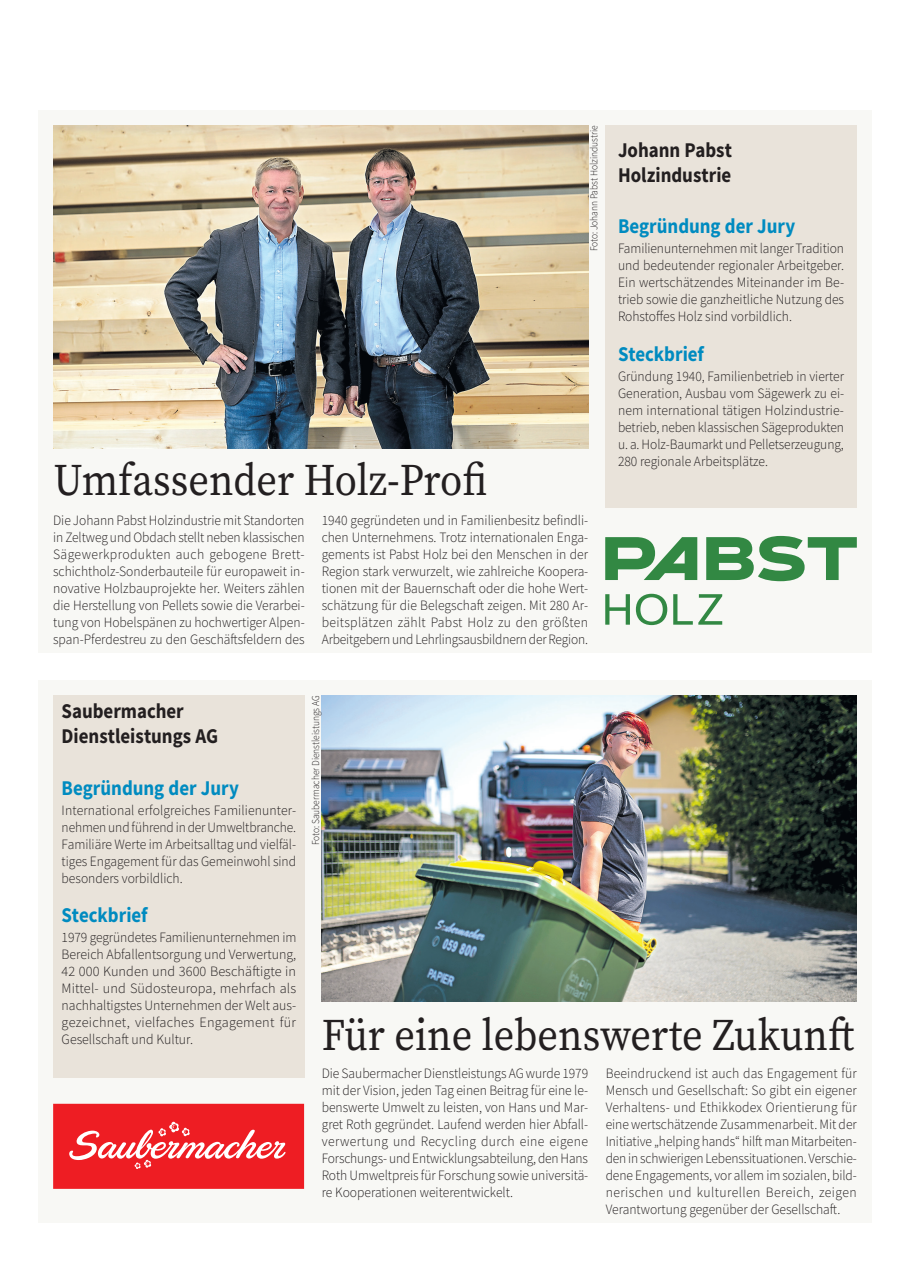
<style>
.page{position:relative;width:910px;height:1276px;background:#fff}
.page>*{position:absolute;margin:0;border:0;box-sizing:border-box;transform-origin:0 0}
.Überschrift{font:45px "Source Serif Pro";color:#231f20;scale:.9 1}
.Steckbrief{font:700 21px "Source Sans Pro";color:#008bc0;scale:.9 1}
.Steckbrief-2{font:700 21px "Source Sans Pro";color:#231f20;scale:.9 1}
.Text{font:300 14.25px/17px "Source Sans Pro";color:#231f20;text-align:justify;scale:.95 1}
.Text-2{font:300 14.25px/17px "Source Sans Pro";color:#231f20;text-align:justify;scale:.96 1}
.Text-3{font:300 14.25px/17px "Source Sans Pro";color:#231f20;text-align:justify;scale:.94 1}
.Foto_Source_Sans{font:300 10.5px "Source Sans Pro";color:#231f20;scale:.9 1}
</style>
<div class="page">
<div style="left:38px;top:111px;width:834px;height:542px;background:#f8f8f5"></div>
<div style="left:605px;top:125px;width:252px;height:383px;background:#e9e3da"></div>
<img style="left:53px;top:125px;width:535px;height:324px">
<div style="left:38px;top:680px;width:834px;height:542px;background:#f8f8f5"></div>
<div style="left:53px;top:695px;width:252px;height:383px;background:#e9e3da"></div>
<img style="left:322px;top:695px;width:535px;height:306px">
<svg style="left:53px;top:1103px;width:251px;height:85px;background:#ef353b"></svg>
<svg style="left:605px;top:594px;width:25px;height:30px"></svg>
<svg style="left:636px;top:594px;width:31px;height:31px"></svg>
<svg style="left:673px;top:594px;width:49px;height:30px"></svg>
<svg style="left:605px;top:536px;width:252px;height:45px"></svg>
<p class="Foto_Source_Sans" style="left:587px;top:251px;width:141px;rotate:-90deg">Foto: Johann Pabst Holzindustrie</p>
<p class="Überschrift" style="left:54px;top:450px;width:483px">Umfassender Holz-Profi</p>
<p class="Text" style="left:322px;top:512px;width:282px">1940 gegründeten und in Familienbesitz befindli&shy;chen Unternehmens. Trotz internationalen Enga&shy;gements ist Pabst Holz bei den Menschen in der Region stark verwurzelt, wie zahlreiche Koopera&shy;tionen mit der Bauernschaft oder die hohe Wert&shy;schätzung für die Belegschaft zeigen. Mit 280 Ar&shy;beitsplätzen zählt Pabst Holz zu den größten Arbeitgebern und Lehrlingsausbildnern der Region.</p>
<p class="Text" style="left:53px;top:512px;width:266px">Die Johann Pabst Holzindustrie mit Standorten in Zeltweg und Obdach stellt neben klassischen Sägewerkprodukten auch gebogene Brett&shy;schichtholz-Sonderbauteile für europaweit in&shy;novative Holzbauprojekte her. Weiters zählen die Herstellung von Pellets sowie die Verarbei&shy;tung von Hobelspänen zu hochwertiger Alpen&shy;span-Pferdestreu zu den Geschäftsfeldern des</p>
<p class="Steckbrief-2" style="left:618px;top:135px;width:128px">Johann Pabst</p>
<p class="Steckbrief-2" style="left:618px;top:161px;width:128px">Holzindustrie</p>
<p class="Steckbrief" style="left:618px;top:212px;width:199px">Begründung der Jury</p>
<p class="Text-3" style="left:618px;top:240px;width:242px">Familienunternehmen mit langer Tradition und bedeutender regionaler Arbeitgeber.<br>Ein wertschätzendes Miteinander im Be&shy;trieb sowie die ganzheitliche Nutzung des Rohstoffes Holz sind vorbildlich.</p>
<p class="Steckbrief" style="left:618px;top:339px;width:97px">Steckbrief</p>
<p class="Text" style="left:618px;top:367px;width:240px">Gründung 1940, Familienbetrieb in vierter Generation, Ausbau vom Sägewerk zu ei&shy;nem international tätigen Holzindustrie&shy;betrieb, neben klassischen Sägeprodukten u. a. Holz-Baumarkt und Pelletserzeugung, 280 regionale Arbeitsplätze.</p>
<p class="Steckbrief-2" style="left:62px;top:697px;width:137px">Saubermacher</p>
<p class="Steckbrief-2" style="left:62px;top:722px;width:175px">Dienstleistungs AG</p>
<p class="Steckbrief" style="left:62px;top:773px;width:199px">Begründung der Jury</p>
<p class="Text-2" style="left:62px;top:801px;width:246px">International erfolgreiches Familienunter&shy;nehmen und führend in der Umweltbranche.<br>Familiäre Werte im Arbeitsalltag und vielfäl&shy;tiges Engagement für das Gemeinwohl sind besonders vorbildlich.</p>
<p class="Steckbrief" style="left:62px;top:901px;width:97px">Steckbrief</p>
<p class="Text" style="left:62px;top:929px;width:249px">1979 gegründetes Familienunternehmen im Bereich Abfallentsorgung und Verwertung, 42 000 Kunden und 3600 Beschäftigte in Mittel- und Südosteuropa, mehrfach als nachhaltigstes Unternehmen der Welt aus&shy;gezeichnet, vielfaches Engagement für Gesellschaft und Kultur.</p>
<p class="Foto_Source_Sans" style="left:309px;top:845px;width:168px;rotate:-90deg">Foto: Saubermacher Dienstleistungs AG</p>
<p class="Überschrift" style="left:322px;top:1005px;width:593px">Für eine lebenswerte Zukunft</p>
<p class="Text-2" style="left:606px;top:1065px;width:263px">Beeindruckend ist auch das Engagement für Mensch und Gesellschaft: So gibt ein eigener Verhaltens- und Ethikkodex Orientierung für eine wertschätzende Zusammenarbeit. Mit der Initiative „helping hands“ hilft man Mitarbeiten&shy;den in schwierigen Lebenssituationen. Verschie&shy;dene Engagements, vor allem im sozialen, bild&shy;nerischen und kulturellen Bereich, zeigen Verantwortung gegenüber der Gesellschaft.</p>
<p class="Text" style="left:322px;top:1065px;width:282px">Die Saubermacher Dienstleistungs AG wurde 1979 mit der Vision, jeden Tag einen Beitrag für eine le&shy;benswerte Umwelt zu leisten, von Hans und Mar&shy;gret Roth gegründet. Laufend werden hier Abfall&shy;verwertung und Recycling durch eine eigene Forschungs- und Entwicklungsabteilung, den Hans Roth Umweltpreis für Forschung sowie universitä&shy;re Kooperationen weiterentwickelt.</p>
</div>
